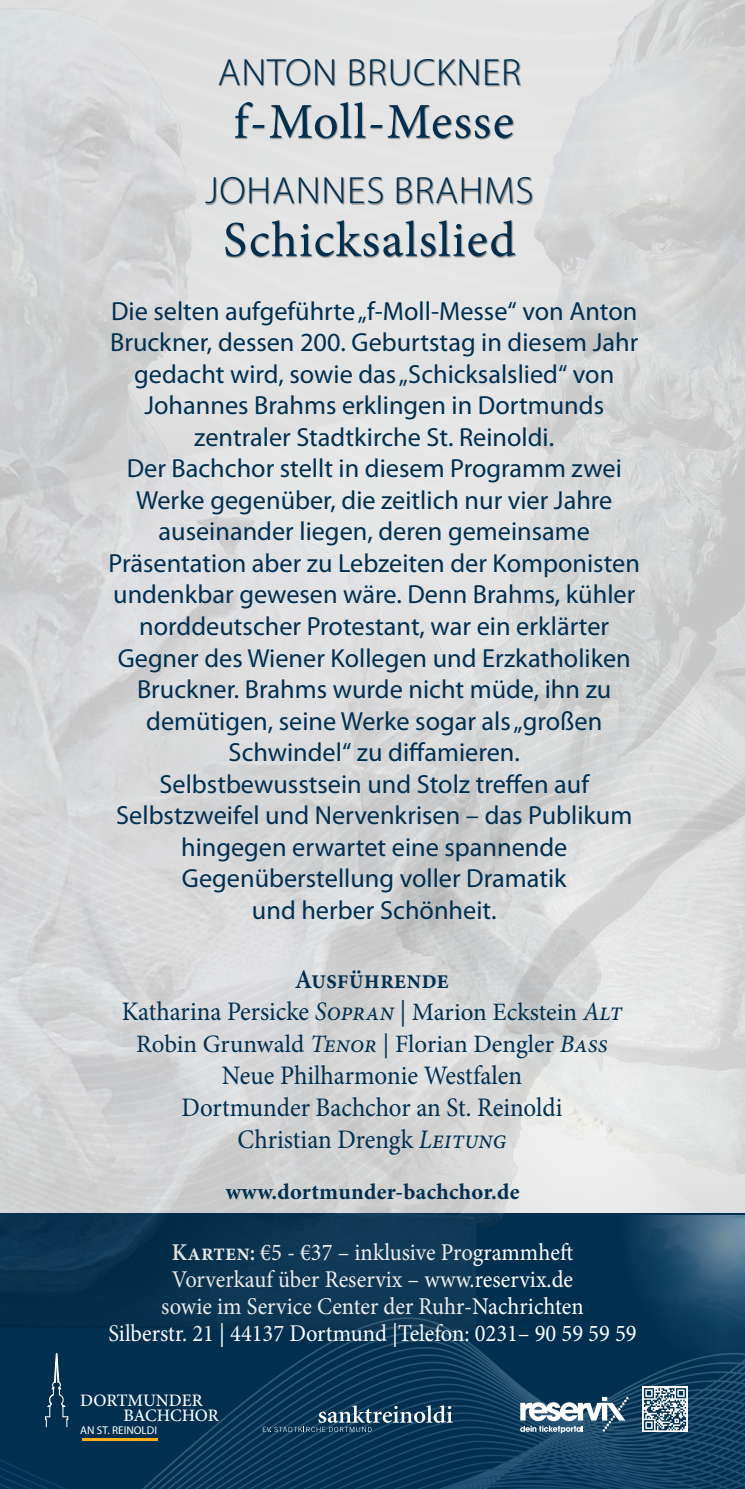
<style>
.page{position:relative;width:745px;height:1489px;background:#fff}
.page>*{position:absolute;margin:0;border:0;box-sizing:border-box;transform-origin:0 0}
.t1{font:50px "Minion Pro";letter-spacing:.025em;color:#002f50}
.t2{font:300 38px "Myriad Pro";letter-spacing:.02em;color:#002f50}
.t3{font:26.75px/32px "Minion Pro";color:#002f50;text-align:center;scale:.93 1}
.t4{font:26.25px/31.5px "Myriad Pro";color:#002f50;text-align:center}
.t5{font:25px "Minion Pro";color:#002f50}
.t6{font:24px/27px "Minion Pro";color:#fff;text-align:center;scale:.93 1}
.t7{font:700 22.5px "Minion Pro";letter-spacing:.01em;color:#002f50}
.t8{font:500 17.5px/15px "Minion Pro";letter-spacing:-.01em;color:#fff}
.t9{font:11.25px "Myriad Pro";color:#fff}
.s1{font-weight:600}
.s2{font-style:italic}
.s3{font-size:25px}
</style>
<div class="page">
<img style="left:0;top:1316px;width:744px;height:172px">
<img style="left:0;top:0;width:613px;height:1359px">
<img style="left:394px;top:0;width:350px;height:1175px">
<svg style="left:263px;top:1404px;width:189px;height:28px;background:#2e5671"></svg>
<svg style="left:520px;top:1396px;width:108px;height:36px"></svg>
<svg style="left:642px;top:1386px;width:45px;height:45px"></svg>
<svg style="left:643px;top:1387px;width:42px;height:43px"></svg>
<img style="left:620px;top:1215px;width:124px;height:165px">
<img style="left:205px;top:59px;width:327px;height:199px">
<hr style="left:82px;top:1437px;width:75px;height:3px;background:#faaf18">
<svg style="left:45px;top:1353px;width:23px;height:73px;background:#214a67"></svg>
<h2 class="t2" style="left:218px;top:57px;width:304px">ANTON BRUCKNER</h2>
<h1 class="t1" style="left:233px;top:101px;width:282px">f-Moll-Messe</h1>
<h2 class="t2" style="left:205px;top:175px;width:329px">JOHANNES BRAHMS</h2>
<h1 class="t1" style="left:223px;top:219px;width:294px">Schicksalslied</h1>
<p class="t4" style="left:108px;top:297px;width:532px">Die selten aufgeführte „f-Moll-Messe“ von Anton Bruckner, dessen 200. Geburtstag in diesem Jahr gedacht wird, sowie das „Schicksalslied“ von Johannes Brahms erklingen in Dortmunds zentraler Stadtkirche St. Reinoldi.<br>Der Bachchor stellt in diesem Programm zwei Werke gegenüber, die zeitlich nur vier Jahre auseinander liegen, deren gemeinsame Präsentation aber zu Lebzeiten der Komponisten undenkbar gewesen wäre. Denn Brahms, kühler norddeutscher Protestant, war ein erklärter Gegner des Wiener Kollegen und Erzkatholiken Bruckner. Brahms wurde nicht müde, ihn zu demütigen, seine Werke sogar als „großen Schwindel“ zu diffamieren.<br>Selbstbewusstsein und Stolz treffen auf Selbstzweifel und Nervenkrisen – das Publikum hingegen erwartet eine spannende Gegenüberstellung voller Dramatik<br>und herber Schönheit.</p>
<p class="t3" style="left:122px;top:965px;width:539px"><span class="s1">Ausführende<br></span>Katharina Persicke <span class="s2">Sopran</span> | <span class="s3">Marion Eckstein</span> <span class="s2">Alt</span></p>
<p class="t5" style="left:136px;top:1033px;width:473px">Robin Grunwald <span class="s2">Tenor</span> | Florian Dengler <span class="s2">Bass</span></p>
<p class="t3" style="left:181px;top:1061px;width:411px">Neue Philharmonie Westfalen<br>Dortmunder Bachchor an St. Reinoldi<br>Christian Drengk <span class="s2">Leitung</span></p>
<p class="t7" style="left:225px;top:1182px;width:295px">www.dortmunder-bachchor.de</p>
<p class="t6" style="left:108px;top:1240px;width:569px"><span class="s1">Karten:</span> €5 - €37 – inklusive Programmheft<br>Vorverkauf über Reservix – www.reservix.de<br>sowie im Service Center der Ruhr-Nachrichten<br>Silberstr. 21 | 44137 Dortmund |Telefon: 0231– 90 59 59 59</p>
<p class="t8" style="left:123px;top:1394px;width:97px;text-indent:-43px">DORTMUNDER<br>BACHCHOR</p>
<p class="t9" style="left:80px;top:1424px;width:78px">AN ST. REINOLDI</p>
</div>
